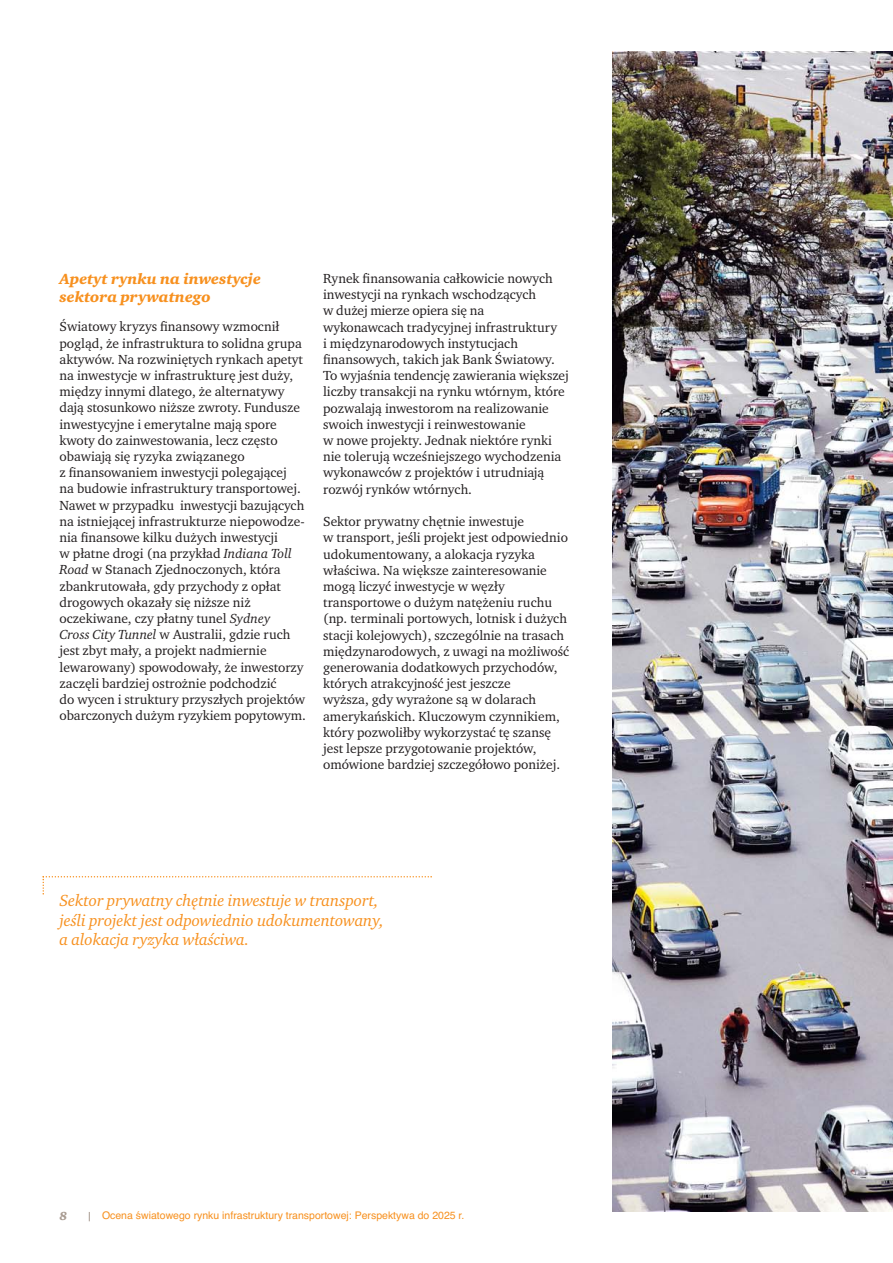
<style>
.page{position:relative;width:893px;height:1263px;background:#fff}
.page>*{position:absolute;margin:0;border:0;box-sizing:border-box;transform-origin:0 0}
.t1{font:italic 16.5px/19.5px "ITC Charter Com";letter-spacing:-.005em;color:#f7901e}
.t2{font:italic 900 15px/18px "ITC Charter Com";color:#f7901e}
.t3{font:13.5px/16.2px "ITC Charter Com";color:#231f20}
.t4{font:italic 900 12px "ITC Charter Com";color:#a89b91}
.t5{font:10.5px "Helvetica";color:#f7901e}
.s1{font-style:italic}
</style>
<div class="page">
<img style="left:612px;top:51px;width:281px;height:1161px">
<svg style="left:43px;top:876px;width:389px;height:18px"></svg>
<p class="t2" style="left:60px;top:271px;width:203px">Apetyt rynku na inwestycje sektora prywatnego</p>
<p class="t3" style="left:60px;top:320px;width:248px">Światowy kryzys finansowy wzmocnił pogląd, że infrastruktura to solidna grupa aktywów. Na rozwiniętych rynkach apetyt na inwestycje w infrastrukturę jest duży, między innymi dlatego, że alternatywy dają stosunkowo niższe zwroty. Fundusze inwestycyjne i emerytalne mają spore kwoty do zainwestowania, lecz często obawiają się ryzyka związanego<br>z finansowaniem inwestycji polegającej<br>na budowie infrastruktury transportowej.<br>Nawet w przypadku inwestycji bazujących na istniejącej infrastrukturze niepo wo dze - nia finansowe kilku dużych inwestycji<br>w płatne drogi (na przykład <span class="s1">Indiana Toll Road</span> w Stanach Zjednoczonych, która zbankrutowała, gdy przychody z opłat drogowych okazały się niższe niż oczekiwane, czy płatny tunel <span class="s1">Sydney<br>Cross City Tunnel</span> w Australii, gdzie ruch jest zbyt mały, a projekt nadmiernie lewarowany) spowodowały, że inwestorzy zaczęli bardziej ostrożnie podchodzić<br>do wycen i struktury przyszłych projektów obarczonych dużym ryzykiem popytowym.</p>
<p class="t3" style="left:323px;top:271px;width:247px">Rynek finansowania całkowicie nowych inwestycji na rynkach wschodzących<br>w dużej mierze opiera się na<br>wykonawcach tradycyjnej infrastruktury<br>i międzynarodowych instytucjach finansowych, takich jak Bank Światowy.<br>To wyjaśnia tendencję zawierania większej liczby transakcji na rynku wtórnym, które pozwalają inwestorom na realizowanie swoich inwestycji i reinwestowanie<br>w nowe projekty. Jednak niektóre rynki nie tolerują wcześniejszego wychodzenia wykonawców z projektów i utrudniają rozwój rynków wtórnych.</p>
<p class="t3" style="left:323px;top:514px;width:247px">Sektor prywatny chętnie inwestuje<br>w transport, jeśli projekt jest odpowiednio udokumentowany, a alokacja ryzyka właściwa. Na większe zainteresowanie mogą liczyć inwestycje w węzły transportowe o dużym natężeniu ruchu (np. terminali portowych, lotnisk i dużych stacji kolejowych), szczególnie na trasach międzynarodowych, z uwagi na możliwość generowania dodatkowych przychodów, których atrakcyjność jest jeszcze<br>wyższa, gdy wyrażone są w dolarach amerykańskich. Kluczowym czynnikiem, który pozwoliłby wykorzystać tę szansę jest lepsze przygotowanie projektów, omówione bardziej szczegółowo poniżej.</p>
<p class="t1" style="left:60px;top:892px;width:326px">Sektor prywatny chętnie inwestuje w transport, jeśli projekt jest odpowiednio udokumentowany, a alokacja ryzyka właściwa.</p>
<p class="t4" style="left:60px;top:1211px;width:9px">8</p>
<p class="t5" style="left:102px;top:1211px;width:364px">Ocena światowego rynku infrastruktury transportowej: Perspektywa do 2025 r.</p>
</div>
